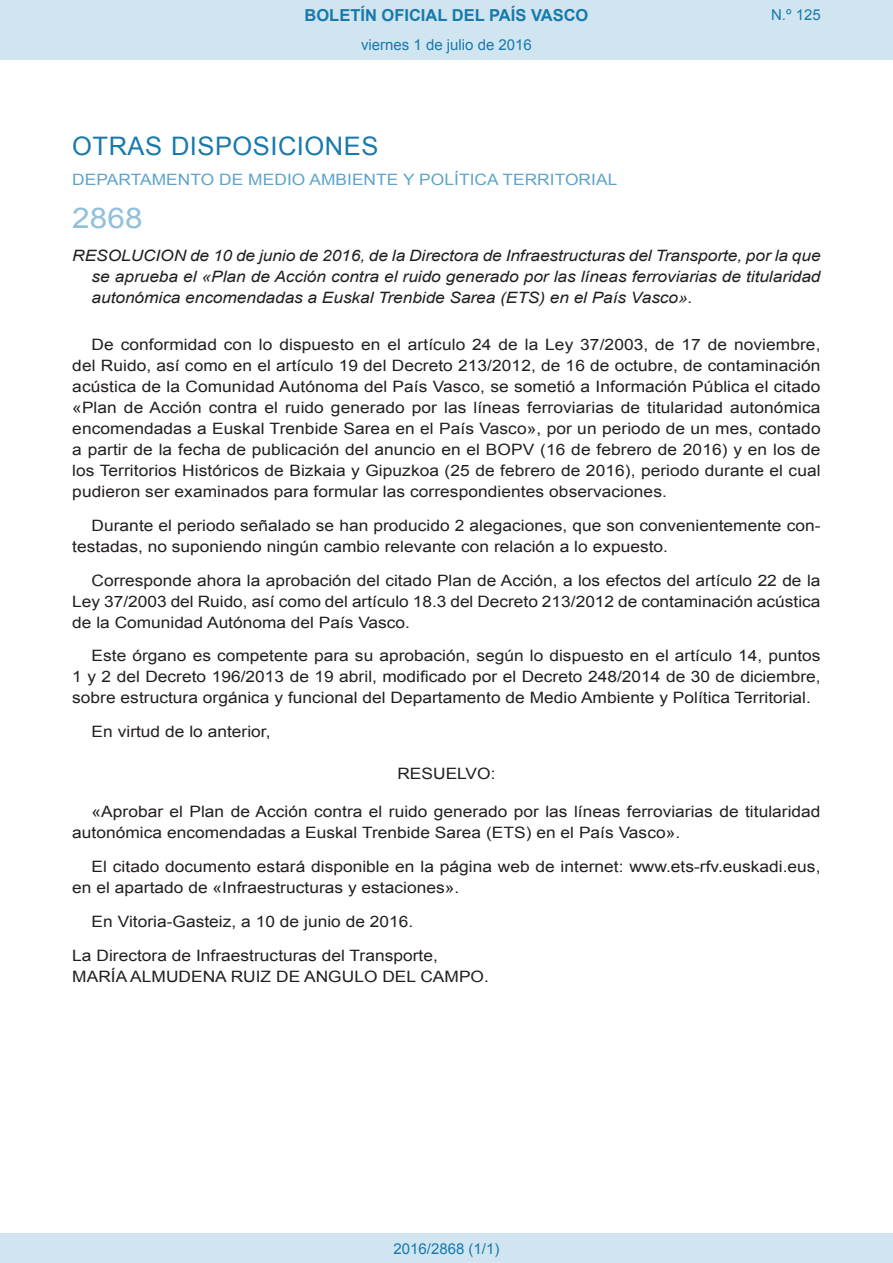
<style>
.page{position:relative;width:893px;height:1263px;background:#fff}
.page>*{position:absolute;margin:0;border:0;box-sizing:border-box;transform-origin:0 0}
.BOPVOrden{font:28.5px "Arial";color:#90c0db;scale:1.11 1}
.BOPVSeccion{font:25.5px "Arial";letter-spacing:.02em;color:#1879ad}
.t1{font:700 16.5px "Arial";color:#1879ad}
.BOPVDetalle{font:15.6px/21px "Arial";color:#231f20;text-align:justify;scale:1.11 1}
.BOPVTitulo{font:italic 15.6px/21px "Arial";letter-spacing:-.005em;color:#231f20;text-align:justify;scale:1.11 1}
.BOPVOrganismo{font:15.6px "Arial";letter-spacing:.005em;color:#5ea4ca;scale:1.11 1}
.BOPVFirmaPuesto{font:15.6px "Arial";color:#231f20;scale:1.11 1}
.BOPVFirmaLugFec{font:15.6px "Arial";color:#231f20;scale:1.11 1}
.BOPVFirmaNombre{font:15.6px "Arial";color:#231f20;scale:1.11 1}
.BOPVClave{font:15.6px "Arial";color:#231f20;scale:1.11 1}
.Paginacion_Centro{font:15px "Arial";color:#1879ad}
</style>
<div class="page">
<div style="left:0;top:0;width:893px;height:60px;background:#d0e5f0"></div>
<div style="left:0;top:1233px;width:893px;height:30px;background:#d0e5f0"></div>
<p class="t1" style="left:305px;top:4px;width:285px">BOLETÍN OFICIAL DEL PAÍS VASCO</p>
<p class="Paginacion_Centro" style="left:361px;top:35px;width:172px">viernes 1 de julio de 2016</p>
<p class="Paginacion_Centro" style="left:771px;top:5px;width:51px">N.º 125</p>
<p class="BOPVSeccion" style="left:72px;top:129px;width:308px">OTRAS DISPOSICIONES</p>
<p class="BOPVOrganismo" style="left:72px;top:169px;width:493px">DEPARTAMENTO DE MEDIO AMBIENTE Y POLÍTICA TERRITORIAL</p>
<p class="BOPVOrden" style="left:72px;top:199px;width:65px">2868</p>
<p class="BOPVTitulo" style="left:92px;top:246px;width:658px;text-indent:-19px">RESOLUCION de 10 de junio de 2016, de la Directora de Infraestructuras del Transporte, por la que se aprueba el «Plan de Acción contra el ruido generado por las líneas ferroviarias de titularidad autonómica encomendadas a Euskal Trenbide Sarea (ETS) en el País Vasco».</p>
<p class="BOPVDetalle" style="left:72px;top:334px;width:676px;text-indent:19px">De conformidad con lo dispuesto en el artículo 24 de la Ley 37/2003, de 17 de noviembre, del Ruido, así como en el artículo 19 del Decreto 213/2012, de 16 de octubre, de contaminación acústica de la Comunidad Autónoma del País Vasco, se sometió a Información Pública el citado «Plan de Acción contra el ruido generado por las líneas ferroviarias de titularidad autonómica encomendadas a Euskal Trenbide Sarea en el País Vasco», por un periodo de un mes, contado a partir de la fecha de publicación del anuncio en el BOPV (16 de febrero de 2016) y en los de los Territorios Históricos de Bizkaia y Gipuzkoa (25 de febrero de 2016), periodo durante el cual pudieron ser examinados para formular las correspondientes observaciones.</p>
<p class="BOPVDetalle" style="left:72px;top:515px;width:676px;text-indent:19px">Durante el periodo señalado se han producido 2 alegaciones, que son convenientemente con&shy;testadas, no suponiendo ningún cambio relevante con relación a lo expuesto.</p>
<p class="BOPVDetalle" style="left:72px;top:570px;width:676px;text-indent:19px">Corresponde ahora la aprobación del citado Plan de Acción, a los efectos del artículo 22 de la Ley 37/2003 del Ruido, así como del artículo 18.3 del Decreto 213/2012 de contaminación acústica de la Comunidad Autónoma del País Vasco.</p>
<p class="BOPVDetalle" style="left:72px;top:645px;width:676px;text-indent:19px">Este órgano es competente para su aprobación, según lo dispuesto en el artículo 14, puntos 1 y 2 del Decreto 196/2013 de 19 abril, modificado por el Decreto 248/2014 de 30 de diciembre, sobre estructura orgánica y funcional del Departamento de Medio Ambiente y Política Territorial.</p>
<p class="BOPVDetalle" style="left:92px;top:721px;width:163px">En virtud de lo anterior,</p>
<p class="BOPVClave" style="left:397px;top:764px;width:90px">RESUELVO:</p>
<p class="BOPVDetalle" style="left:72px;top:801px;width:676px;text-indent:19px">«Aprobar el Plan de Acción contra el ruido generado por las líneas ferroviarias de titularidad autonómica encomendadas a Euskal Trenbide Sarea (ETS) en el País Vasco».</p>
<p class="BOPVDetalle" style="left:72px;top:856px;width:676px;text-indent:19px">El citado documento estará disponible en la página web de internet: www.ets-rfv.euskadi.eus, en el apartado de «Infraestructuras y estaciones».</p>
<p class="BOPVFirmaLugFec" style="left:92px;top:911px;width:291px">En Vitoria-Gasteiz, a 10 de junio de 2016.</p>
<p class="BOPVFirmaPuesto" style="left:72px;top:945px;width:331px">La Directora de Infraestructuras del Transporte,</p>
<p class="BOPVFirmaNombre" style="left:72px;top:966px;width:377px">MARÍA ALMUDENA RUIZ DE ANGULO DEL CAMPO.</p>
<p class="Paginacion_Centro" style="left:393px;top:1238px;width:107px">2016/2868 (1/1)</p>
</div>
